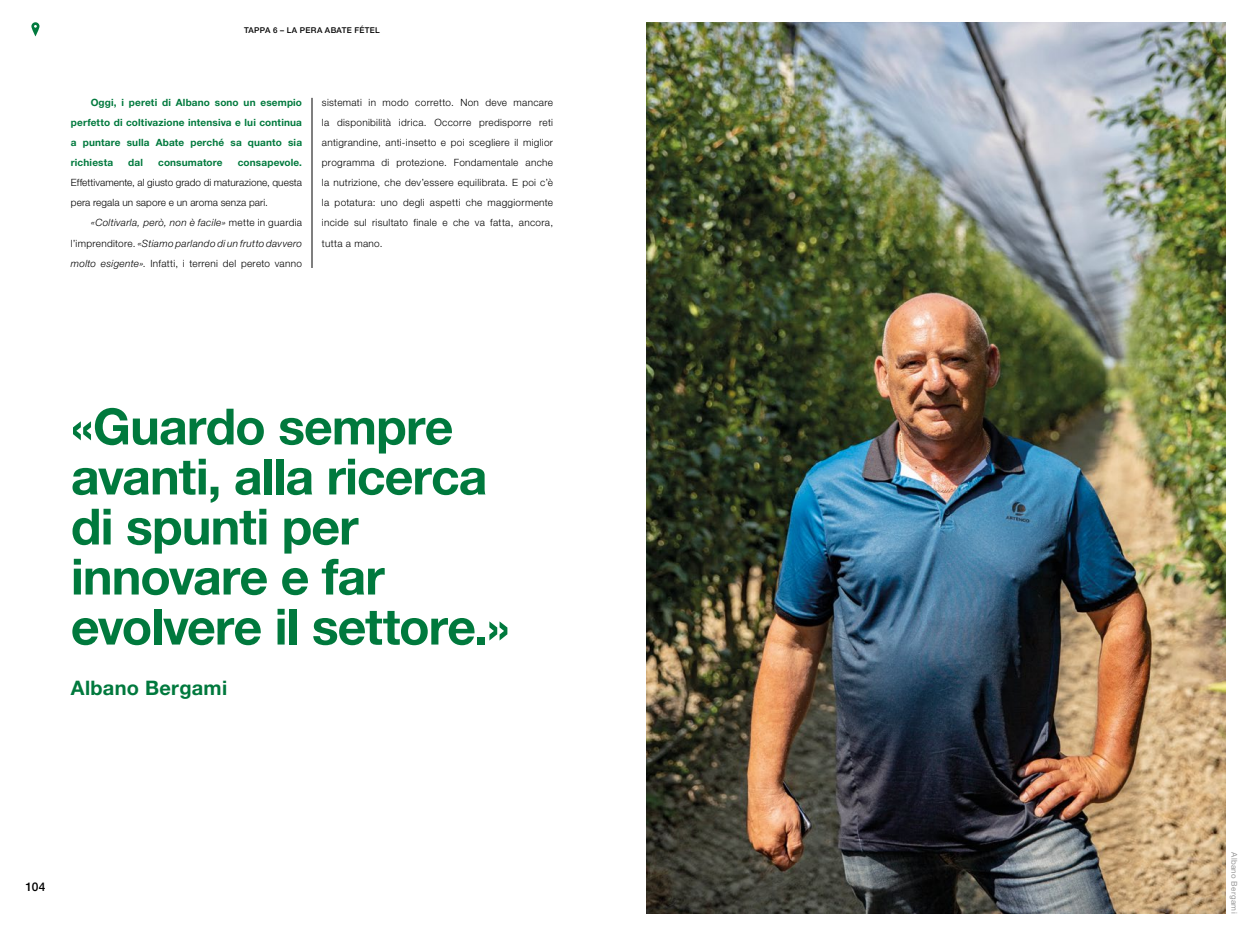
<style>
.page{position:relative;width:1248px;height:936px;background:#fff}
.page>*{position:absolute;margin:0;border:0;box-sizing:border-box;transform-origin:0 0}
.t1{font:700 50px/50px "Helvetica Neue LT Std";letter-spacing:-.02em;color:#00793d}
.t2{font:700 20px "Helvetica Neue LT Std";letter-spacing:.015em;color:#00793d}
.t3{font:500 12px "Helvetica Neue LT Std";color:#000}
.t4{font:300 10px/20px "Helvetica Neue LT Std";letter-spacing:.01em;color:#000}
.t5{font:700 10px/20px "Helvetica Neue LT Std";letter-spacing:.015em;color:#00793d;text-align:justify}
.t6{font:italic 300 10px/20px "Helvetica Neue LT Std";letter-spacing:.035em;color:#000;text-align:justify}
.t7{font:500 8px "Helvetica Neue LT Std";letter-spacing:.04em;color:#000}
.t8{font:8px "Helvetica Neue LT Std";letter-spacing:.04em;color:#999}
.s1{font-style:normal}
</style>
<div class="page">
<img style="left:646px;top:22px;width:579px;height:891px">
<hr style="left:312px;top:98px;width:1px;height:170px;background:#000">
<svg style="left:31px;top:22px;width:8px;height:14px"></svg>
<p class="t7" style="left:244px;top:26px;width:137px">TAPPA 6 – LA PERA ABATE FÉTEL</p>
<p class="t5" style="left:71px;top:93px;width:233px;text-indent:20px">Oggi, i pereti di Albano sono un esempio perfetto di coltivazione intensiva e lui continua a puntare sulla Abate perché sa quanto sia richiesta</p>
<p class="t5" style="left:128px;top:153px;width:16px">dal</p>
<p class="t5" style="left:158px;top:153px;width:66px">consumatore</p>
<p class="t5" style="left:238px;top:153px;width:66px">consapevole.</p>
<p class="t4" style="left:71px;top:173px;width:233px">Effettivamente, al giusto grado di maturazione, questa pera regala un sapore e un aroma senza pari.</p>
<p class="t6" style="left:71px;top:213px;width:233px;text-indent:20px">«Coltivarla, però, non è facile» <span class="s1">mette in guardia l’imprenditore.</span> «Stiamo parlando di un frutto davvero molto esigente»<span class="s1">. Infatti, i terreni del pereto vanno</span></p>
<p class="t4" style="left:322px;top:93px;width:233px;text-align:justify">sistemati in modo corretto. Non deve mancare la disponibilità idrica. Occorre predisporre reti antigrandine, anti-insetto e poi scegliere il miglior programma di protezione. Fondamentale anche la nutrizione, che dev’essere equilibrata. E poi c’è la potatura: uno degli aspetti che maggiormente incide sul risultato finale e che va fatta, ancora, tutta a mano.</p>
<h1 class="t1" style="left:71px;top:400px;width:440px">«Guardo sempre avanti, alla ricerca di spunti per innovare e far evolvere il settore.»</h1>
<h2 class="t2" style="left:71px;top:675px;width:158px">Albano Bergami</h2>
<p class="t3" style="left:25px;top:879px;width:21px">104</p>
<p class="t8" style="left:1238px;top:852px;width:63px;rotate:90deg">Albano Bergami</p>
</div>
